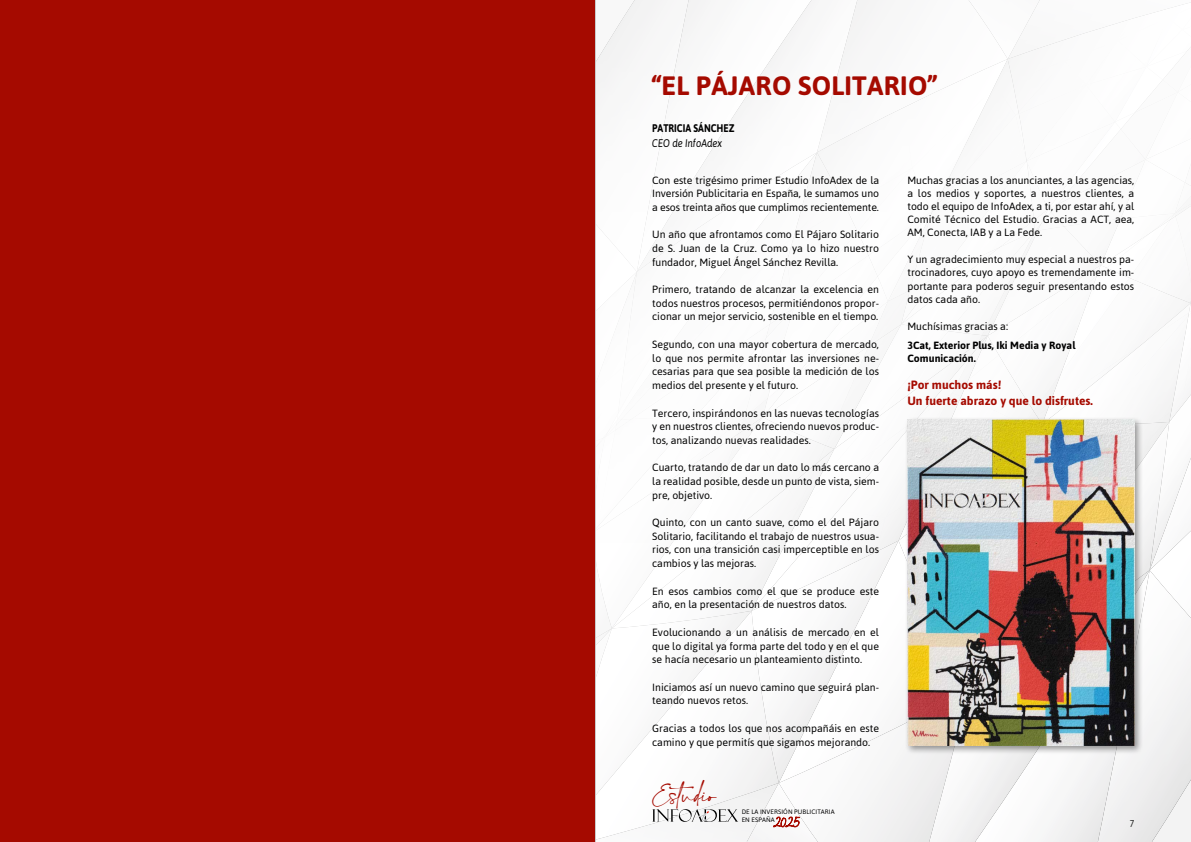
<style>
.page{position:relative;width:1191px;height:842px;background:#fff}
.page>*{position:absolute;margin:0;border:0;box-sizing:border-box;transform-origin:0 0}
.t1{font:27.6px "Charlotte";color:#a50a00}
.t2{font:700 26.6px "Asap";letter-spacing:.01em;color:#a50a00}
.t3{font:700 12px/15.9px "Asap";color:#a50a00}
.t4{font:700 11.1px "Asap";color:#000;scale:.85 1}
.t5{font:italic 11.1px "Asap";color:#000;scale:.85 1}
.t6{font:10.5px/13.6px "Asap";color:#000;text-align:justify}
.t7{font:700 10.5px/13.1px "Asap";color:#000}
.t8{font:10px "Asap";color:#242424;scale:.85 1}
.t9{font:6.4px/8px "Asap";letter-spacing:.01em;color:#000}
.s1{font-family:"Charlotte";font-size:12.9px;color:#a50a00}
</style>
<div class="page">
<div style="left:0;top:0;width:595px;height:842px;background:#a50a00"></div>
<svg style="left:595px;top:0;width:596px;height:842px"></svg>
<div style="left:904px;top:417px;width:239px;height:338px;background:#000;opacity:.4"></div>
<img style="left:907px;top:420px;width:227px;height:326px">
<h2 class="t2" style="left:652px;top:68px;width:286px">“EL PÁJARO SOLITARIO”</h2>
<p class="t4" style="left:652px;top:121px;width:98px">PATRICIA SÁNCHEZ</p>
<p class="t5" style="left:652px;top:137px;width:84px">CEO de InfoAdex</p>
<p class="t6" style="left:652px;top:173px;width:228px">Con este trigésimo primer Estudio InfoAdex de la Inversión Publicitaria en España, le sumamos uno a esos treinta años que cumplimos recientemente.</p>
<p class="t6" style="left:652px;top:228px;width:228px">Un año que afrontamos como El Pájaro Solitario de S. Juan de la Cruz. Como ya lo hizo nuestro fundador, Miguel Ángel Sánchez Revilla.</p>
<p class="t6" style="left:652px;top:282px;width:228px">Primero, tratando de alcanzar la excelencia en todos nuestros procesos, permitiéndonos propor&shy;cionar un mejor servicio, sostenible en el tiempo.</p>
<p class="t6" style="left:652px;top:337px;width:228px">Segundo, con una mayor cobertura de mercado, lo que nos permite afrontar las inversiones ne&shy;cesarias para que sea posible la medición de los medios del presente y el futuro.</p>
<p class="t6" style="left:652px;top:406px;width:228px">Tercero, inspirándonos en las nuevas tecnologías y en nuestros clientes, ofreciendo nuevos produc&shy;tos, analizando nuevas realidades.</p>
<p class="t6" style="left:652px;top:461px;width:228px">Cuarto, tratando de dar un dato lo más cercano a la realidad posible, desde un punto de vista, siem&shy;pre, objetivo.</p>
<p class="t6" style="left:652px;top:515px;width:228px">Quinto, con un canto suave, como el del Pájaro Solitario, facilitando el trabajo de nuestros usua&shy;rios, con una transición casi imperceptible en los cambios y las mejoras.</p>
<p class="t6" style="left:652px;top:584px;width:228px">En esos cambios como el que se produce este año, en la presentación de nuestros datos.</p>
<p class="t6" style="left:652px;top:625px;width:228px">Evolucionando a un análisis de mercado en el que lo digital ya forma parte del todo y en el que se hacía necesario un planteamiento distinto.</p>
<p class="t6" style="left:652px;top:680px;width:228px">Iniciamos así un nuevo camino que seguirá plan&shy;teando nuevos retos.</p>
<p class="t6" style="left:652px;top:721px;width:228px">Gracias a todos los que nos acompañáis en este camino y que permitís que sigamos mejorando.</p>
<h1 class="t1" style="left:652px;top:779px;width:65px">Estudio</h1>
<p class="t9" style="left:741px;top:807px;width:94px">DE LA INVERSIÓN PUBLICITARIA<br>EN ESPAÑA<span class="s1">2025</span></p>
<p class="t6" style="left:907px;top:173px;width:228px;line-height:13.1px">Muchas gracias a los anunciantes, a las agencias, a los medios y soportes, a nuestros clientes, a todo el equipo de InfoAdex, a ti, por estar ahí, y al Comité Técnico del Estudio. Gracias a ACT, aea, AM, Conecta, IAB y a La Fede.</p>
<p class="t6" style="left:907px;top:253px;width:228px;line-height:13.1px">Y un agradecimiento muy especial a nuestros pa&shy;trocinadores, cuyo apoyo es tremendamente im&shy;portante para poderos seguir presentando estos datos cada año.</p>
<p class="t6" style="left:907px;top:319px;width:102px">Muchísimas gracias a:</p>
<p class="t7" style="left:907px;top:338px;width:169px">3Cat, Exterior Plus, Iki Media y Royal<br>Comunicación.</p>
<p class="t3" style="left:907px;top:376px;width:187px">¡Por muchos más!<br>Un fuerte abrazo y que lo disfrutes.</p>
<p class="t8" style="left:1129px;top:816px;width:7px">7</p>
</div>
